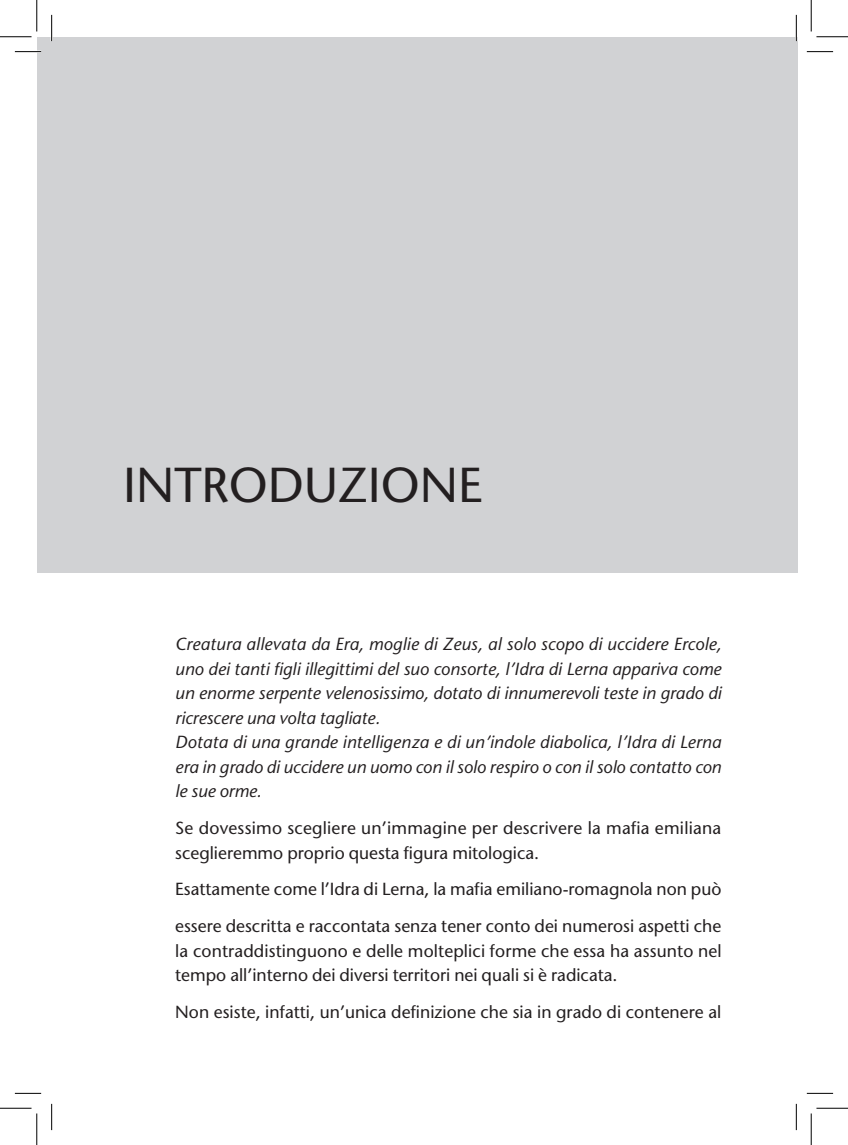
<style>
.page{position:relative;width:848px;height:1145px;background:#fff}
.page>*{position:absolute;margin:0;border:0;box-sizing:border-box;transform-origin:0 0}
.t1{font:500 49px "Stone Sans Std";color:#231f20}
.t2{font:500 17.5px/24.5px "Stone Sans Std";color:#231f20}
.t3{font:italic 500 17.5px/24.5px "Stone Sans Std";letter-spacing:.005em;color:#231f20}
</style>
<div class="page">
<div style="left:37px;top:37px;width:760px;height:535px;background:#d1d2d4"></div>
<hr style="left:15px;top:51px;width:26px;height:2px;background:#fff">
<hr style="left:51px;top:15px;width:2px;height:26px;background:#fff">
<hr style="left:795px;top:15px;width:2px;height:26px;background:#fff">
<svg style="left:15px;top:51px;width:26px;height:1px"></svg>
<svg style="left:806px;top:51px;width:26px;height:1px"></svg>
<svg style="left:15px;top:1093px;width:26px;height:1px"></svg>
<svg style="left:806px;top:1093px;width:26px;height:1px"></svg>
<svg style="left:51px;top:15px;width:1px;height:26px"></svg>
<svg style="left:51px;top:1104px;width:1px;height:26px"></svg>
<svg style="left:795px;top:15px;width:1px;height:26px"></svg>
<svg style="left:795px;top:1104px;width:1px;height:26px"></svg>
<hr style="left:0;top:36px;width:32px;height:1px;background:#000">
<hr style="left:816px;top:36px;width:31px;height:1px;background:#000">
<hr style="left:0;top:1108px;width:32px;height:1px;background:#000">
<hr style="left:816px;top:1108px;width:31px;height:1px;background:#000">
<hr style="left:36px;top:0;width:1px;height:31px;background:#000">
<hr style="left:36px;top:1113px;width:1px;height:32px;background:#000">
<hr style="left:810px;top:0;width:1px;height:31px;background:#000">
<hr style="left:810px;top:1113px;width:1px;height:32px;background:#000">
<h1 class="t1" style="left:123px;top:456px;width:361px">INTRODUZIONE</h1>
<p class="t3" style="left:175px;top:632px;width:548px">Creatura allevata da Era, moglie di Zeus, al solo scopo di uccidere Ercole, uno dei tanti figli illegittimi del suo consorte, l’Idra di Lerna appariva come un enorme serpente velenosissimo, dotato di innumerevoli teste in grado di ricrescere una volta tagliate.<br>Dotata di una grande intelligenza e di un’indole diabolica, l’Idra di Lerna era in grado di uccidere un uomo con il solo respiro o con il solo contatto con le sue orme.</p>
<p class="t2" style="left:175px;top:816px;width:547px">Se dovessimo scegliere un’immagine per descrivere la mafia emiliana sceglieremmo proprio questa figura mitologica.</p>
<p class="t2" style="left:175px;top:871px;width:547px;line-height:36.8px">Esattamente come l’Idra di Lerna, la mafia emiliano-romagnola non può essere descritta e raccontata senza tener conto dei numerosi aspetti che</p>
<p class="t2" style="left:175px;top:938px;width:547px">la contraddistinguono e delle molteplici forme che essa ha assunto nel tempo all’interno dei diversi territori nei quali si è radicata.</p>
<p class="t2" style="left:175px;top:1000px;width:547px">Non esiste, infatti, un’unica definizione che sia in grado di contenere al</p>
</div>
